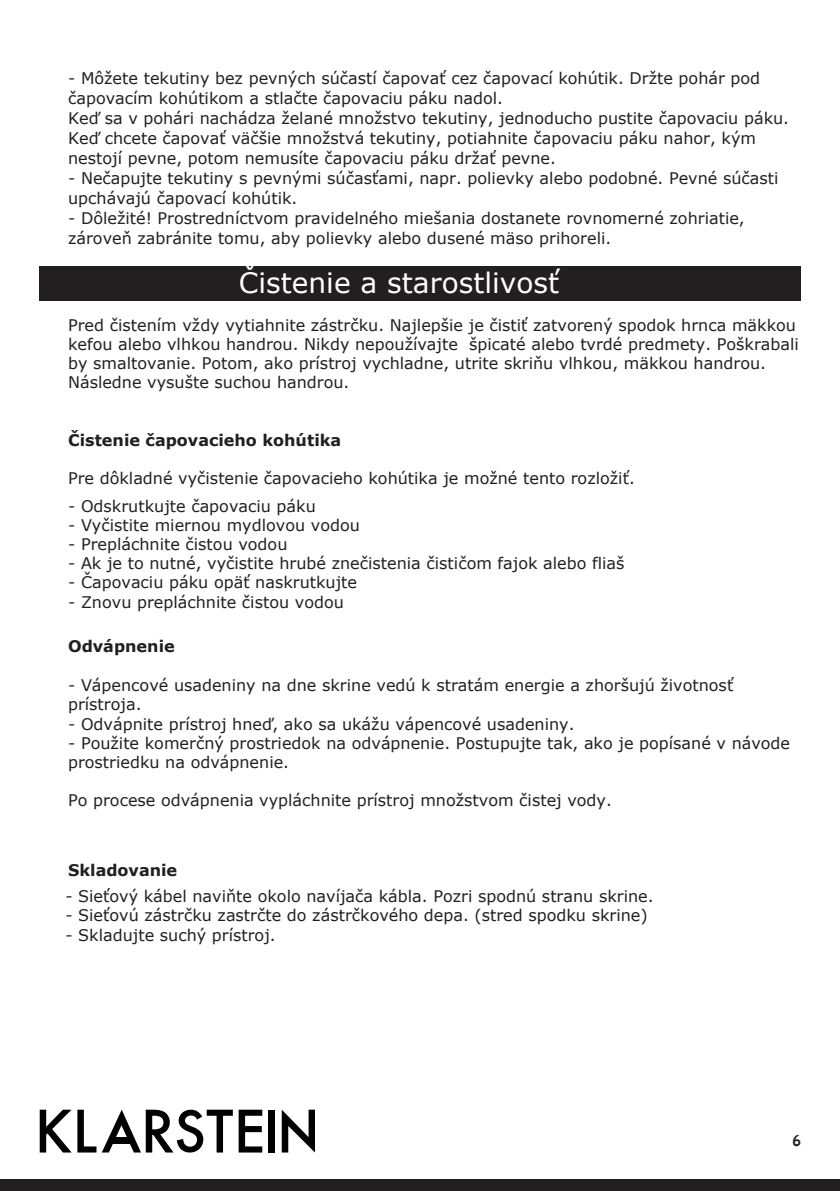
<style>
.page{position:relative;width:840px;height:1191px;background:#fff}
.page>*{position:absolute;margin:0;border:0;box-sizing:border-box;transform-origin:0 0}
.t1{font:28px "Verdana";color:#fff}
.t2{font:16px/20px "Verdana";color:#231f20}
.t3{font:700 16px "Verdana";color:#231f20}
.t4{font:700 16px "Cabin";color:#231f20}
</style>
<div class="page">
<div style="left:0;top:1179px;width:839px;height:12px;background:#231f20"></div>
<svg style="left:40px;top:1109px;width:56px;height:43px"></svg>
<div style="left:268px;top:1109px;width:7px;height:43px;background:#000"></div>
<svg style="left:102px;top:1109px;width:160px;height:43px"></svg>
<div style="left:110px;top:1137px;width:23px;height:6px;background:#000"></div>
<svg style="left:281px;top:1109px;width:34px;height:43px"></svg>
<div style="left:39px;top:266px;width:760px;height:35px;background:#231f20"></div>
<p class="t2" style="left:68px;top:68px;width:722px">- Môžete tekutiny bez pevných súčastí čapovať cez čapovací kohútik. Držte pohár pod čapovacím kohútikom a stlačte čapovaciu páku nadol.<br>Keď sa v pohári nachádza želané množstvo tekutiny, jednoducho pustite čapovaciu páku.<br>Keď chcete čapovať väčšie množstvá tekutiny, potiahnite čapovaciu páku nahor, kým nestojí pevne, potom nemusíte čapovaciu páku držať pevne.</p>
<p class="t2" style="left:68px;top:168px;width:711px">- Nečapujte tekutiny s pevnými súčasťami, napr. polievky alebo podobné. Pevné súčasti upchávajú čapovací kohútik.</p>
<p class="t2" style="left:68px;top:208px;width:677px">- Dôležité! Prostredníctvom pravidelného miešania dostanete rovnomerné zohriatie, zároveň zabránite tomu, aby polievky alebo dusené mäso prihoreli.</p>
<h1 class="t1" style="left:239px;top:264px;width:321px">Čistenie a starostlivosť</h1>
<p class="t2" style="left:68px;top:315px;width:732px;line-height:19.2px">Pred čistením vždy vytiahnite zástrčku. Najlepšie je čistiť zatvorený spodok hrnca mäkkou kefou alebo vlhkou handrou. Nikdy nepoužívajte špicaté alebo tvrdé predmety. Poškrabali by smaltovanie. Potom, ako prístroj vychladne, utrite skriňu vlhkou, mäkkou handrou.<br>Následne vysušte suchou handrou.</p>
<p class="t3" style="left:68px;top:429px;width:274px">Čistenie čapovacieho kohútika</p>
<p class="t2" style="left:68px;top:468px;width:568px">Pre dôkladné vyčistenie čapovacieho kohútika je možné tento rozložiť.</p>
<p class="t2" style="left:68px;top:495px;width:249px">- Odskrutkujte čapovaciu páku</p>
<p class="t2" style="left:68px;top:515px;width:293px">- Vyčistite miernou mydlovou vodou</p>
<p class="t2" style="left:68px;top:534px;width:221px">- Prepláchnite čistou vodou</p>
<p class="t2" style="left:68px;top:553px;width:557px">- Ak je to nutné, vyčistite hrubé znečistenia čističom fajok alebo fliaš</p>
<p class="t2" style="left:68px;top:572px;width:290px">- Čapovaciu páku opäť naskrutkujte</p>
<p class="t2" style="left:68px;top:591px;width:277px">- Znovu prepláchnite čistou vodou</p>
<p class="t3" style="left:68px;top:634px;width:108px">Odvápnenie</p>
<p class="t2" style="left:68px;top:675px;width:666px;line-height:19.2px">- Vápencové usadeniny na dne skrine vedú k stratám energie a zhoršujú životnosť prístroja.</p>
<p class="t2" style="left:68px;top:713px;width:507px">- Odvápnite prístroj hneď, ako sa ukážu vápencové usadeniny.</p>
<p class="t2" style="left:68px;top:733px;width:723px;line-height:19.2px">- Použite komerčný prostriedok na odvápnenie. Postupujte tak, ako je popísané v návode prostriedku na odvápnenie.</p>
<p class="t2" style="left:68px;top:790px;width:545px">Po procese odvápnenia vypláchnite prístroj množstvom čistej vody.</p>
<p class="t3" style="left:68px;top:858px;width:111px">Skladovanie</p>
<p class="t2" style="left:65px;top:886px;width:589px">- Sieťový kábel naviňte okolo navíjača kábla. Pozri spodnú stranu skrine.</p>
<p class="t2" style="left:65px;top:905px;width:583px">- Sieťovú zástrčku zastrčte do zástrčkového depa. (stred spodku skrine)</p>
<p class="t2" style="left:65px;top:924px;width:212px">- Skladujte suchý prístroj.</p>
<p class="t4" style="left:791px;top:1130px;width:10px">6</p>
</div>
